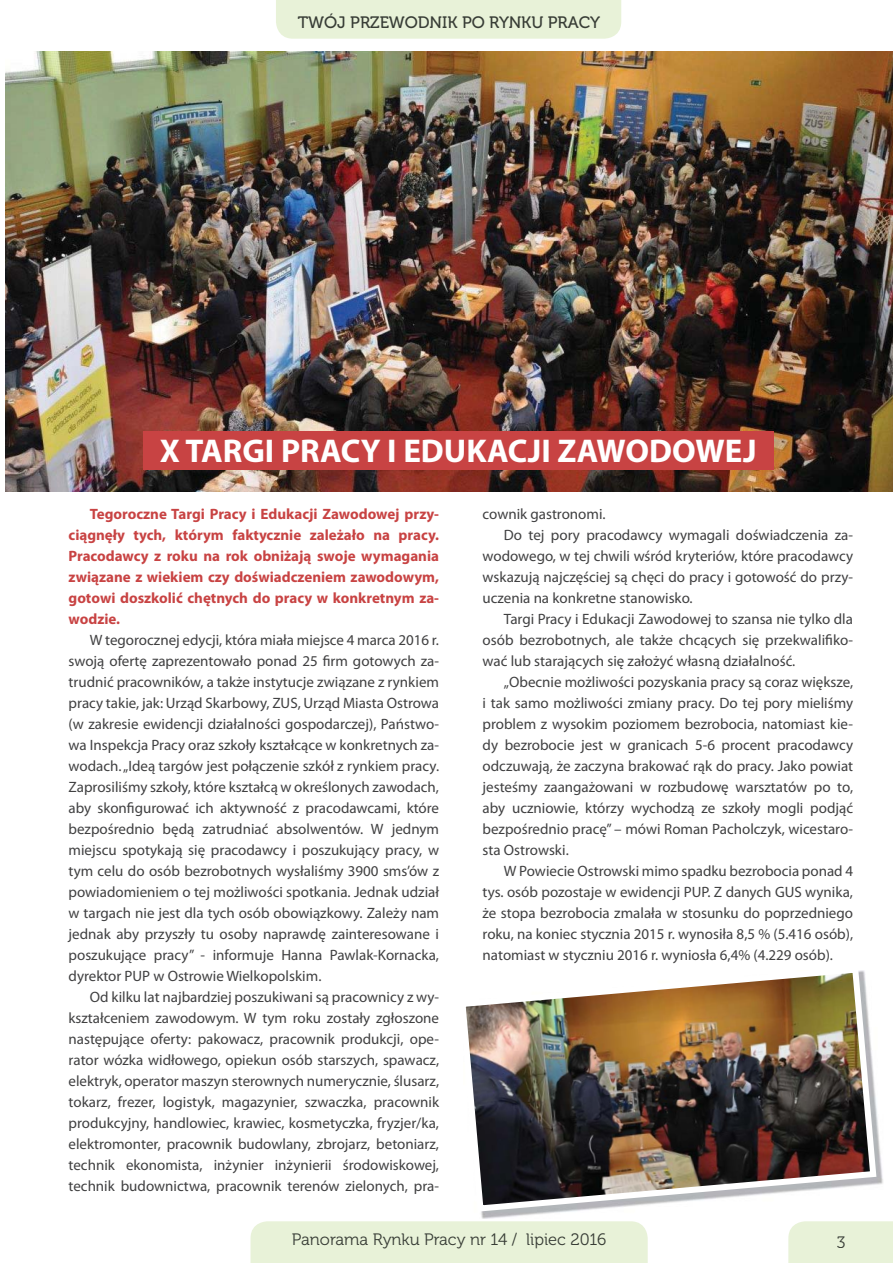
<style>
.page{position:relative;width:893px;height:1263px;background:#fff}
.page>*{position:absolute;margin:0;border:0;box-sizing:border-box;transform-origin:0 0}
.t1{font:700 33px "Myriad Pro";color:#fff}
.t2{font:19.5px "Museo 300";color:#231f20}
.t3{font:16.5px "Museo 300";color:#383d36}
.t4{font:16.5px "Museo 500";color:#383d36}
.t5{font:15px/21px "Myriad Pro";color:#404041;text-align:justify}
.t6{font:700 15px/21px "Myriad Pro";color:#c84343;text-align:justify}
</style>
<div class="page">
<div style="left:276px;top:0;width:345px;height:39px;background:#e8f2d8"></div>
<div style="left:251px;top:1221px;width:397px;height:42px;background:#e8f2d8"></div>
<div style="left:788px;top:1221px;width:105px;height:42px;background:#e8f2d8"></div>
<div style="left:298px;top:14px;width:302px;height:15px;background:#e8f2d8"></div>
<div style="left:293px;top:1232px;width:313px;height:16px;background:#e8f2d8"></div>
<div style="left:837px;top:1236px;width:8px;height:12px;background:#e8f2d8"></div>
<img style="left:5px;top:51px;width:888px;height:440px">
<div style="left:143px;top:432px;width:630px;height:38px;background:#c84343"></div>
<img style="left:465px;top:970px;width:415px;height:245px">
<p class="t4" style="left:298px;top:13px;width:304px">TWÓJ PRZEWODNIK PO RYNKU PRACY</p>
<h1 class="t1" style="left:160px;top:439px;width:598px">X TARGI PRACY I EDUKACJI ZAWODOWEJ</h1>
<p class="t6" style="left:69px;top:505px;width:372px;text-indent:21px">Tegoroczne Targi Pracy i Edukacji Zawodowej przy&shy;ciągnęły tych, którym faktycznie zależało na pracy.<br>Pracodawcy z roku na rok obniżają swoje wymagania związane z wiekiem czy doświadczeniem zawodowym, gotowi doszkolić chętnych do pracy w konkretnym za&shy;wodzie.</p>
<p class="t5" style="left:69px;top:631px;width:372px;text-indent:21px">W tegorocznej edycji, która miała miejsce 4 marca 2016 r. swoją ofertę zaprezentowało ponad 25 firm gotowych za&shy;trudnić pracowników, a także instytucje związane z rynkiem pracy takie, jak: Urząd Skarbowy, ZUS, Urząd Miasta Ostrowa (w zakresie ewidencji działalności gospodarczej), Państwo&shy;wa Inspekcja Pracy oraz szkoły kształcące w konkretnych za&shy;wodach. „Ideą targów jest połączenie szkół z rynkiem pracy.<br>Zaprosiliśmy szkoły, które kształcą w określonych zawodach, aby skonfigurować ich aktywność z pracodawcami, które bezpośrednio będą zatrudniać absolwentów. W jednym miejscu spotykają się pracodawcy i poszukujący pracy, w tym celu do osób bezrobotnych wysłaliśmy 3900 sms’ów z powiadomieniem o tej możliwości spotkania. Jednak udział w targach nie jest dla tych osób obowiązkowy. Zależy nam jednak aby przyszły tu osoby naprawdę zainteresowane i poszukujące pracy” - informuje Hanna Pawlak-Kornacka, dyrektor PUP w Ostrowie Wielkopolskim.</p>
<p class="t5" style="left:69px;top:988px;width:372px;text-indent:21px">Od kilku lat najbardziej poszukiwani są pracownicy z wy&shy;kształceniem zawodowym. W tym roku zostały zgłoszone następujące oferty: pakowacz, pracownik produkcji, ope&shy;rator wózka widłowego, opiekun osób starszych, spawacz, elektryk, operator maszyn sterownych numerycznie, ślusarz, tokarz, frezer, logistyk, magazynier, szwaczka, pracownik produkcyjny, handlowiec, krawiec, kosmetyczka, fryzjer/ka, elektromonter, pracownik budowlany, zbrojarz, betoniarz, technik ekonomista, inżynier inżynierii środowiskowej, technik budownictwa, pracownik terenów zielonych, pra-</p>
<p class="t5" style="left:483px;top:505px;width:125px">cownik gastronomi.</p>
<p class="t5" style="left:504px;top:526px;width:351px">Do tej pory pracodawcy wymagali doświadczenia za-</p>
<p class="t5" style="left:483px;top:547px;width:372px">wodowego, w tej chwili wśród kryteriów, które pracodawcy</p>
<p class="t5" style="left:483px;top:568px;width:372px">wskazują najczęściej są chęci do pracy i gotowość do przy-</p>
<p class="t5" style="left:483px;top:589px;width:212px">uczenia na konkretne stanowisko.</p>
<p class="t5" style="left:504px;top:610px;width:351px">Targi Pracy i Edukacji Zawodowej to szansa nie tylko dla</p>
<p class="t5" style="left:483px;top:631px;width:372px">osób bezrobotnych, ale także chcących się przekwalifiko-</p>
<p class="t5" style="left:483px;top:652px;width:314px">wać lub starających się założyć własną działalność.</p>
<p class="t5" style="left:504px;top:673px;width:351px">„Obecnie możliwości pozyskania pracy są coraz większe,</p>
<p class="t5" style="left:483px;top:694px;width:372px">i tak samo możliwości zmiany pracy. Do tej pory mieliśmy</p>
<p class="t5" style="left:483px;top:715px;width:372px">problem z wysokim poziomem bezrobocia, natomiast kie-</p>
<p class="t5" style="left:483px;top:736px;width:372px">dy bezrobocie jest w granicach 5-6 procent pracodawcy</p>
<p class="t5" style="left:483px;top:757px;width:372px">odczuwają, że zaczyna brakować rąk do pracy. Jako powiat</p>
<p class="t5" style="left:483px;top:778px;width:372px">jesteśmy zaangażowani w rozbudowę warsztatów po to,</p>
<p class="t5" style="left:483px;top:799px;width:372px">aby uczniowie, którzy wychodzą ze szkoły mogli podjąć</p>
<p class="t5" style="left:483px;top:820px;width:372px">bezpośrednio pracę” – mówi Roman Pacholczyk, wicestaro-</p>
<p class="t5" style="left:483px;top:841px;width:88px">sta Ostrowski.</p>
<p class="t5" style="left:504px;top:862px;width:351px">W Powiecie Ostrowski mimo spadku bezrobocia ponad 4</p>
<p class="t5" style="left:483px;top:883px;width:372px">tys. osób pozostaje w ewidencji PUP. Z danych GUS wynika,</p>
<p class="t5" style="left:483px;top:904px;width:372px">że stopa bezrobocia zmalała w stosunku do poprzedniego</p>
<p class="t5" style="left:483px;top:925px;width:372px">roku, na koniec stycznia 2015 r. wynosiła 8,5 % (5.416 osób),</p>
<p class="t5" style="left:483px;top:946px;width:352px">natomiast w styczniu 2016 r. wyniosła 6,4% (4.229 osób).</p>
<p class="t3" style="left:292px;top:1229px;width:316px">Panorama Rynku Pracy nr 14 / lipiec 2016</p>
<p class="t3" style="left:837px;top:1232px;width:10px">3</p>
<h2 class="t2" style="left:839px;top:1229px;width:12px">3</h2>
</div>
